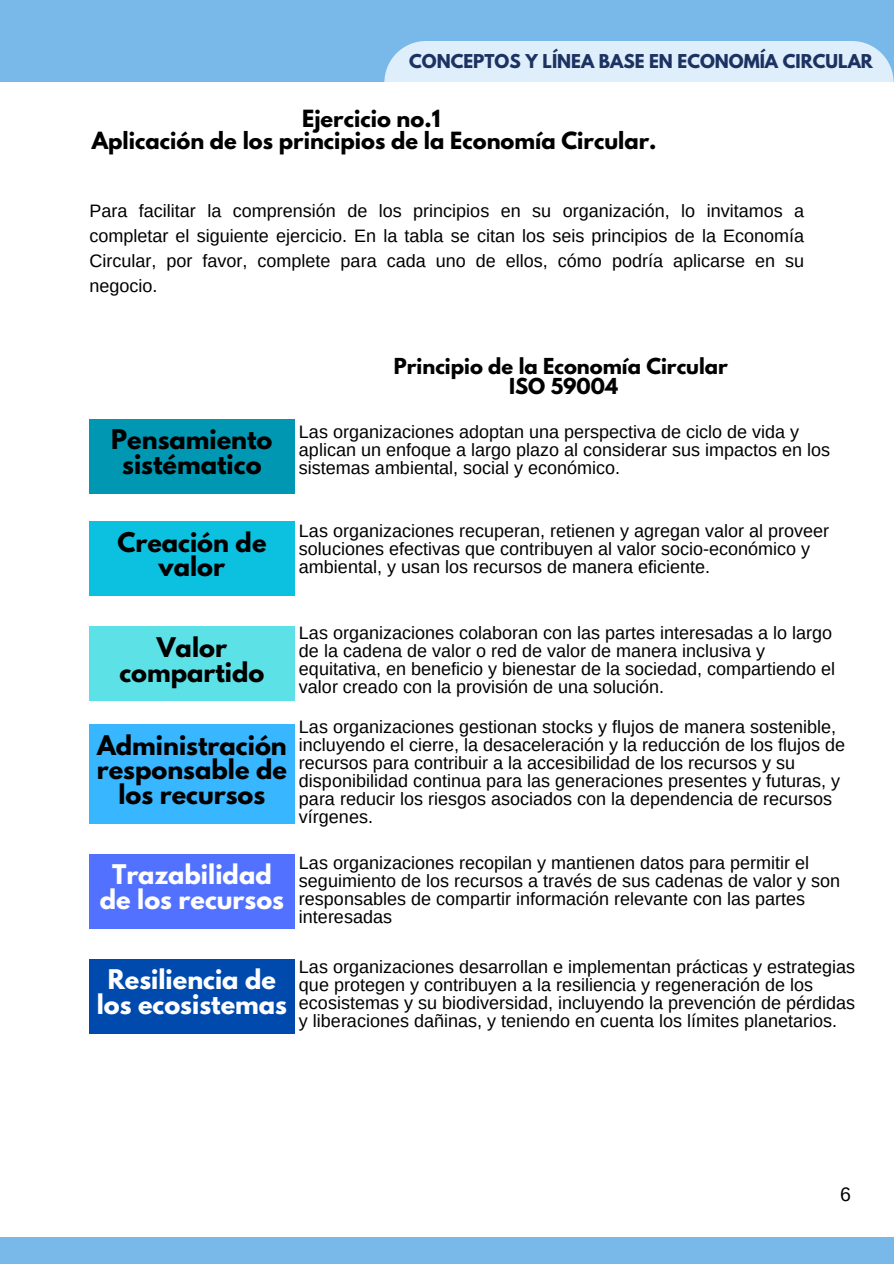
<style>
.page{position:relative;width:894px;height:1264px;background:#fff}
.page>*{position:absolute;margin:0;border:0;box-sizing:border-box;transform-origin:0 0}
.t1{font:700 24px/24.8px "League Spartan";color:#000;text-align:center}
.t2{font:700 24px/24.8px "League Spartan";color:#fefeff;text-align:center}
.t3{font:700 21px/21.3px "League Spartan";color:#000;text-align:center}
.t4{font:700 19.5px/20.2px "League Spartan";color:#000;text-align:center}
.t5{font:19.5px "Arimo";color:#000}
.t6{font:18px/18px "Arimo";color:#000}
.t7{font:700 16.95px "League Spartan";color:#1c3262}
</style>
<div class="page">
<div style="left:0;top:0;width:893px;height:82px;background:#79b9e9"></div>
<div style="left:384px;top:41px;width:509px;height:41px;background:#deeefa"></div>
<div style="left:0;top:1236px;width:893px;height:27px;background:#79b9e9"></div>
<div style="left:89px;top:419px;width:205px;height:74px;background:#0097b2"></div>
<div style="left:89px;top:521px;width:205px;height:75px;background:#0cc0df"></div>
<div style="left:89px;top:626px;width:205px;height:75px;background:#5ce1e6"></div>
<div style="left:89px;top:724px;width:205px;height:99px;background:#38b6ff"></div>
<div style="left:89px;top:854px;width:205px;height:74px;background:#5271ff"></div>
<div style="left:89px;top:958px;width:205px;height:75px;background:#004aad"></div>
<h1 class="t7" style="left:409px;top:53px;width:465px">CONCEPTOS Y LÍNEA BASE EN ECONOMÍA CIRCULAR</h1>
<p class="t3" style="left:92px;top:111px;width:566px">Ejercicio no.1<br>Aplicación de los principios de la Economía Circular.</p>
<h1 class="t6" style="left:89px;top:198px;width:716px;line-height:24.8px;text-align:justify">Para facilitar la comprensión de los principios en su organización, lo invitamos a completar el siguiente ejercicio. En la tabla se citan los seis principios de la Economía Circular, por favor, complete para cada uno de ellos, cómo podría aplicarse en su negocio.</h1>
<h3 class="t1" style="left:111px;top:430px;width:163px">Pensamiento sistématico</h3>
<h2 class="t1" style="left:117px;top:532px;width:151px">Creación de valor</h2>
<p class="t4" style="left:394px;top:358px;width:335px">Principio de la Economía Circular<br>ISO 59004</p>
<h1 class="t6" style="left:299px;top:422px;width:532px">Las organizaciones adoptan una perspectiva de ciclo de vida y aplican un enfoque a largo plazo al considerar sus impactos en los sistemas ambiental, social y económico.</h1>
<p class="t6" style="left:299px;top:522px;width:531px">Las organizaciones recuperan, retienen y agregan valor al proveer soluciones efectivas que contribuyen al valor socio-económico y ambiental, y usan los recursos de manera eficiente.</p>
<p class="t1" style="left:119px;top:638px;width:146px">Valor compartido</p>
<h1 class="t1" style="left:97px;top:735px;width:191px">Administración responsable de los recursos</h1>
<h1 class="t2" style="left:100px;top:865px;width:186px">Trazabilidad de los recursos</h1>
<h1 class="t2" style="left:97px;top:970px;width:192px">Resiliencia de los ecosistemas</h1>
<p class="t6" style="left:299px;top:624px;width:537px">Las organizaciones colaboran con las partes interesadas a lo largo de la cadena de valor o red de valor de manera inclusiva y equitativa, en beneficio y bienestar de la sociedad, compartiendo el valor creado con la provisión de una solución.</p>
<p class="t6" style="left:299px;top:717px;width:547px">Las organizaciones gestionan stocks y flujos de manera sostenible, incluyendo el cierre, la desaceleración y la reducción de los flujos de recursos para contribuir a la accesibilidad de los recursos y su disponibilidad continua para las generaciones presentes y futuras, y para reducir los riesgos asociados con la dependencia de recursos vírgenes.</p>
<p class="t6" style="left:299px;top:853px;width:542px">Las organizaciones recopilan y mantienen datos para permitir el seguimiento de los recursos a través de sus cadenas de valor y son responsables de compartir información relevante con las partes interesadas</p>
<p class="t6" style="left:299px;top:958px;width:557px">Las organizaciones desarrollan e implementan prácticas y estrategias que protegen y contribuyen a la resiliencia y regeneración de los ecosistemas y su biodiversidad, incluyendo la prevención de pérdidas y liberaciones dañinas, y teniendo en cuenta los límites planetarios.</p>
<h2 class="t5" style="left:840px;top:1183px;width:12px">6</h2>
</div>
